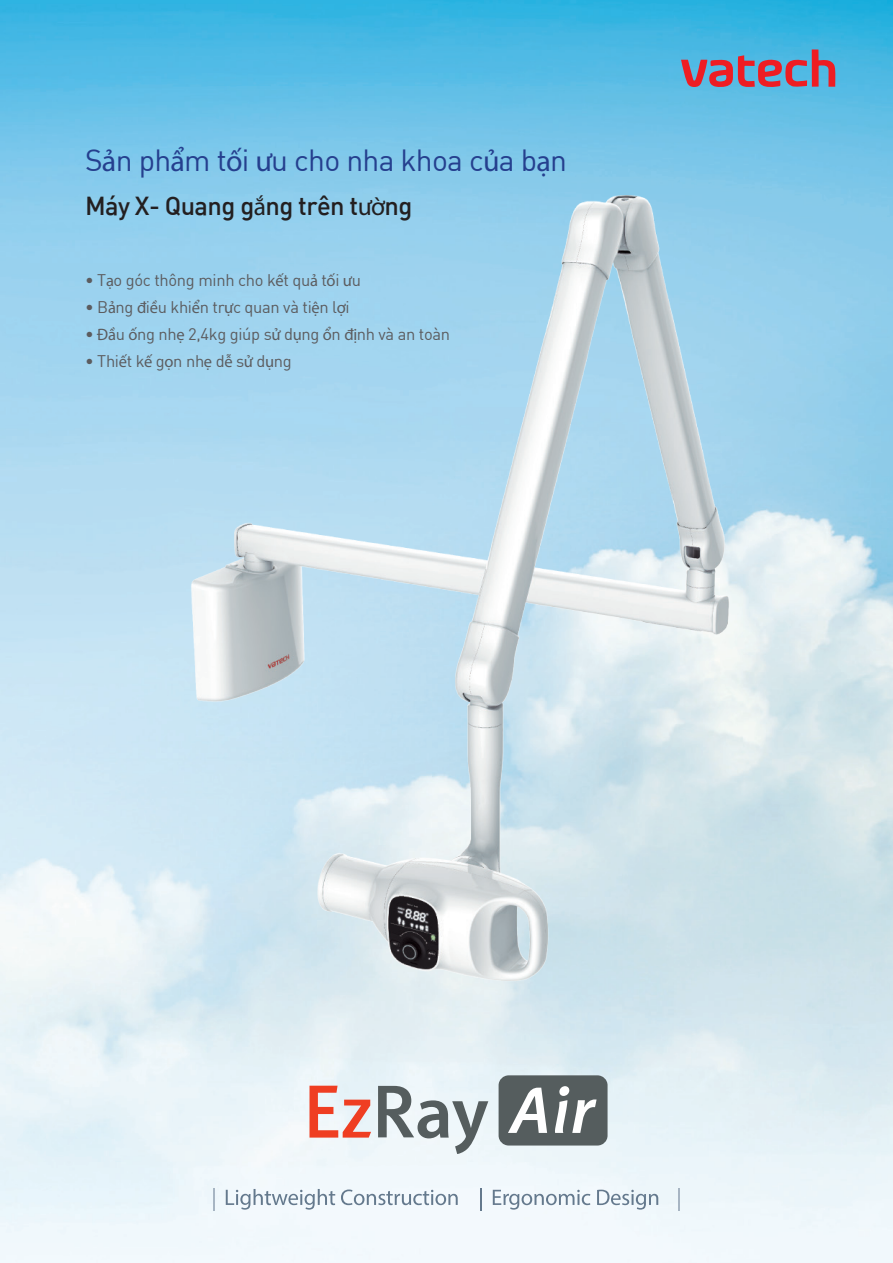
<style>
.page{position:relative;width:893px;height:1263px;background:#fff}
.page>*{position:absolute;margin:0;border:0;box-sizing:border-box;transform-origin:0 0}
.t1{font:30px "DIN";letter-spacing:-.025em;color:#253f8e}
.t2{font:500 25.5px "DIN";letter-spacing:-.025em;color:#231f20}
.t3{font:16.5px "DIN";letter-spacing:-.02em;color:#5c5c5f}
.s1{font-family:"Myriad Pro"}
.s2{font-family:"Myriad Pro";font-weight:400}
</style>
<div class="page">
<img style="left:0;top:0;width:893px;height:1263px">
<img style="left:0;top:136px;width:893px;height:914px">
<svg style="left:681px;top:49px;width:154px;height:38px;background:#8d7b97"></svg>
<svg style="left:309px;top:1086px;width:62px;height:51px;background:#eca69c"></svg>
<svg style="left:378px;top:1086px;width:110px;height:68px"></svg>
<div style="left:499px;top:1075px;width:109px;height:70px;background:#555d5e;border-radius:10px"></div>
<svg style="left:508px;top:1088px;width:39px;height:45px"></svg>
<svg style="left:555px;top:1086px;width:42px;height:47px"></svg>
<hr style="left:213px;top:1188px;width:2px;height:22px;background:#a7b5c3">
<svg style="left:226px;top:1189px;width:109px;height:20px"></svg>
<svg style="left:341px;top:1189px;width:117px;height:16px"></svg>
<svg style="left:481px;top:1188px;width:1px;height:22px"></svg>
<svg style="left:493px;top:1190px;width:97px;height:19px"></svg>
<svg style="left:597px;top:1190px;width:61px;height:19px"></svg>
<svg style="left:678px;top:1188px;width:1px;height:22px"></svg>
<h1 class="t1" style="left:85px;top:142px;width:483px">S<span class="s1">ả</span>n ph<span class="s1">ẩ</span>m t<span class="s1">ố</span>i <span class="s1">ư</span>u cho nha khoa c<span class="s1">ủ</span>a b<span class="s1">ạ</span>n</h1>
<h2 class="t2" style="left:85px;top:190px;width:329px">Máy X- Quang g<span class="s2">ắ</span>ng trên t<span class="s2">ườ</span>ng</h2>
<p class="t3" style="left:85px;top:270px;width:277px">• T<span class="s1">ạ</span>o góc thông minh cho k<span class="s1">ế</span>t qu<span class="s1">ả</span> t<span class="s1">ố</span>i <span class="s1">ư</span>u</p>
<p class="t3" style="left:85px;top:297px;width:266px">• B<span class="s1">ả</span>ng <span class="s1">đ</span>i<span class="s1">ề</span>u khi<span class="s1">ể</span>n tr<span class="s1">ự</span>c quan và ti<span class="s1">ệ</span>n l<span class="s1">ợ</span>i</p>
<p class="t3" style="left:85px;top:324px;width:367px">• <span class="s1">Đầ</span>u <span class="s1">ố</span>ng nh<span class="s1">ẹ</span> 2,4kg giúp s<span class="s1">ử</span> d<span class="s1">ụ</span>ng <span class="s1">ổ</span>n <span class="s1">đị</span>nh và an toàn</p>
<p class="t3" style="left:85px;top:351px;width:208px">• Thi<span class="s1">ế</span>t k<span class="s1">ế</span> g<span class="s1">ọ</span>n nh<span class="s1">ẹ</span> d<span class="s1">ễ</span> s<span class="s1">ử</span> d<span class="s1">ụ</span>ng</p>
</div>
